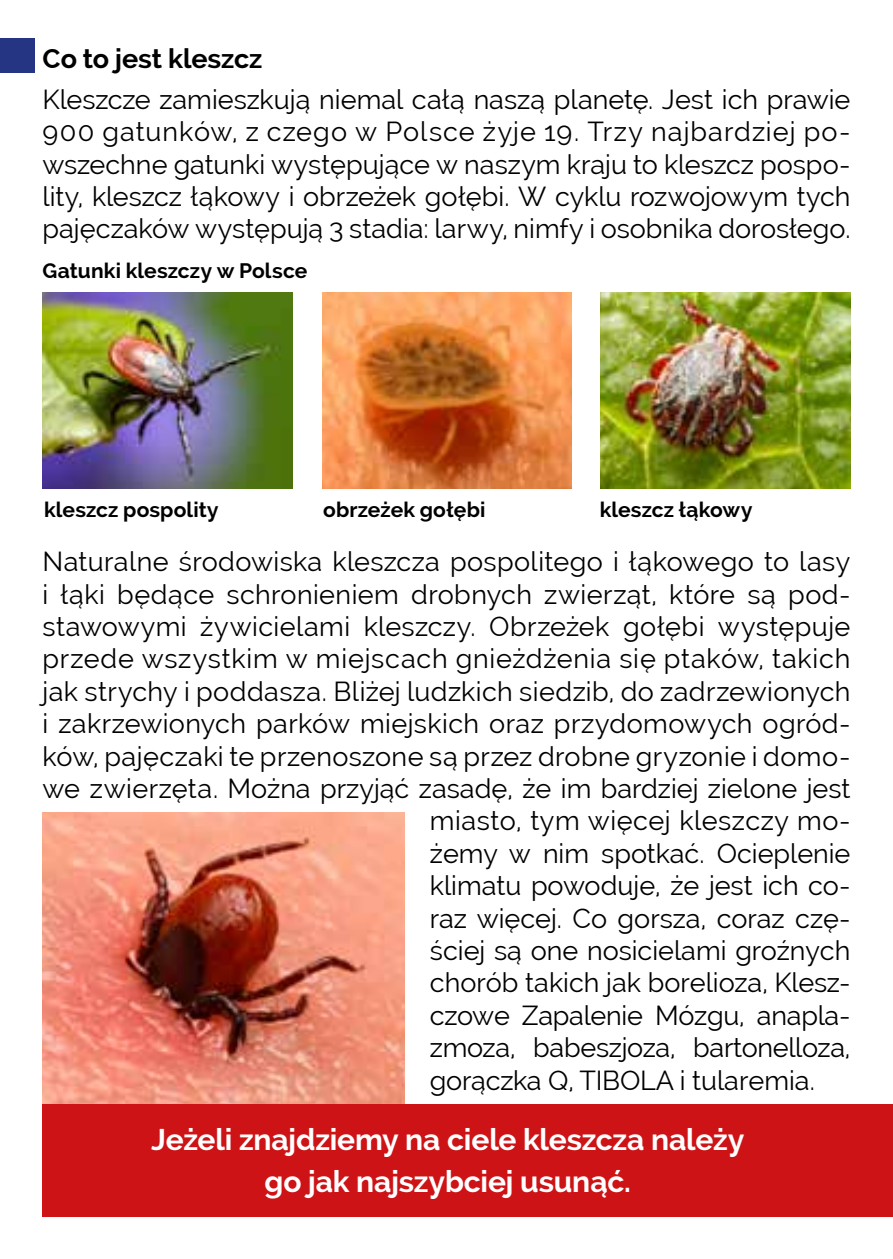
<style>
.page{position:relative;width:893px;height:1259px;background:#fff}
.page>*{position:absolute;margin:0;border:0;box-sizing:border-box;transform-origin:0 0}
.t1{font:700 30px/42px "Raleway";letter-spacing:-.005em;color:#fff;text-align:center}
.t2{font:27px/32.4px "Raleway";letter-spacing:.005em;color:#000;text-align:justify}
.t3{font:27px "Raleway";letter-spacing:.03em;color:#000}
.t4{font:700 27px "Raleway";letter-spacing:-.005em;color:#000}
.t5{font:700 21px "Raleway";letter-spacing:.01em;color:#000}
</style>
<div class="page">
<img style="left:0;top:38px;width:893px;height:1179px">
<p class="t4" style="left:43px;top:43px;width:221px">Co to jest kleszcz</p>
<p class="t2" style="left:43px;top:83px;width:809px">Kleszcze zamieszkują niemal całą naszą planetę. Jest ich prawie 900 gatunków, z czego w Polsce żyje 19. Trzy najbardziej po&shy;wszechne gatunki występujące w naszym kraju to kleszcz pospo&shy;lity, kleszcz łąkowy i obrzeżek gołębi. W cyklu rozwojowym tych pajęczaków występują 3 stadia: larwy, nimfy i osobnika dorosłego.</p>
<p class="t5" style="left:43px;top:258px;width:266px">Gatunki kleszczy w Polsce</p>
<p class="t5" style="left:44px;top:498px;width:176px">kleszcz pospolity</p>
<p class="t5" style="left:323px;top:498px;width:164px">obrzeżek gołębi</p>
<p class="t5" style="left:600px;top:498px;width:154px">kleszcz łąkowy</p>
<p class="t2" style="left:43px;top:545px;width:809px">Naturalne środowiska kleszcza pospolitego i łąkowego to lasy</p>
<p class="t2" style="left:43px;top:578px;width:809px">i łąki będące schronieniem drobnych zwierząt, które są pod-</p>
<p class="t2" style="left:43px;top:610px;width:809px">stawowymi żywicielami kleszczy. Obrzeżek gołębi występuje</p>
<p class="t3" style="left:43px;top:643px;width:809px">przede wszystkim w miejscach gnieżdżenia się ptaków, takich</p>
<p class="t2" style="left:43px;top:675px;width:809px">jak strychy i poddasza. Bliżej ludzkich siedzib, do zadrzewionych</p>
<p class="t2" style="left:43px;top:707px;width:809px">i zakrzewionych parków miejskich oraz przydomowych ogród-</p>
<p class="t2" style="left:43px;top:740px;width:809px">ków, pajęczaki te przenoszone są przez drobne gryzonie i domo-</p>
<p class="t2" style="left:43px;top:772px;width:809px">we zwierzęta. Można przyjąć zasadę, że im bardziej zielone jest</p>
<p class="t2" style="left:430px;top:804px;width:422px">miasto, tym więcej kleszczy mo-</p>
<p class="t2" style="left:430px;top:837px;width:422px">żemy w nim spotkać. Ocieplenie</p>
<p class="t2" style="left:430px;top:869px;width:422px">klimatu powoduje, że jest ich co-</p>
<p class="t2" style="left:430px;top:902px;width:422px">raz więcej. Co gorsza, coraz czę-</p>
<p class="t2" style="left:430px;top:934px;width:422px">ściej są one nosicielami groźnych</p>
<p class="t2" style="left:430px;top:966px;width:422px">chorób takich jak borelioza, Klesz-</p>
<p class="t2" style="left:430px;top:999px;width:422px">czowe Zapalenie Mózgu, anapla-</p>
<p class="t2" style="left:430px;top:1031px;width:422px">zmoza, babeszjoza, bartonelloza,</p>
<p class="t2" style="left:430px;top:1064px;width:386px">gorączka Q, TIBOLA i tularemia.</p>
<p class="t1" style="left:151px;top:1118px;width:595px">Jeżeli znajdziemy na ciele kleszcza należy go jak najszybciej usunąć.</p>
</div>
